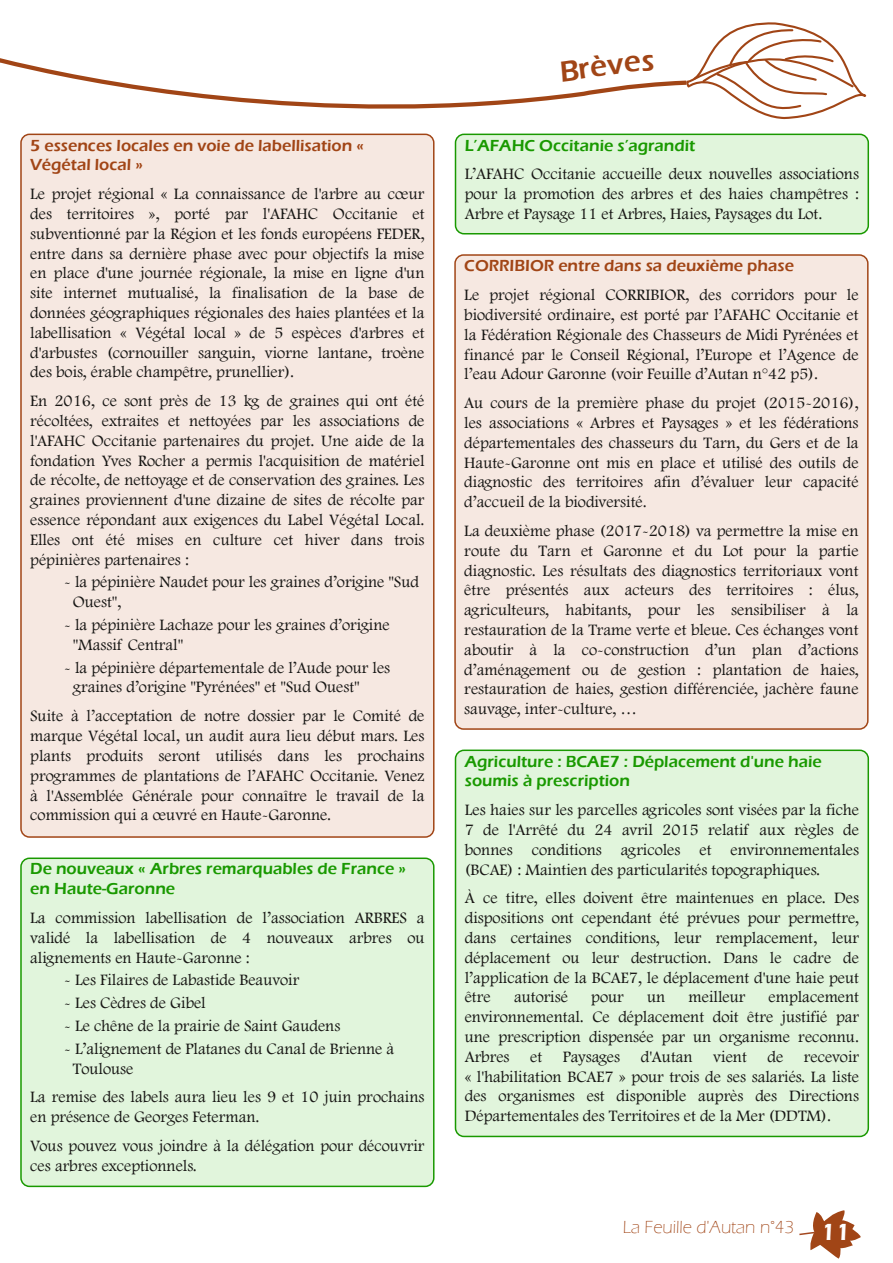
<style>
.page{position:relative;width:893px;height:1263px;background:#fff}
.page>*{position:absolute;margin:0;border:0;box-sizing:border-box;transform-origin:0 0}
.t1{font:300 18px "Eras ITC";color:#a14516}
.t2{font:16.5px/19.8px "Footlight MT Light";color:#171614;text-align:justify}
.t3{font:600 16.5px/19.8px "Eras ITC";color:#199900}
.t4{font:600 16.5px/19.8px "Eras ITC";color:#a14516}
.s1{font-weight:600;font-size:24px;color:#fff}
</style>
<div class="page">
<svg style="left:799px;top:1210px;width:62px;height:48px"></svg>
<svg style="left:691px;top:22px;width:175px;height:97px"></svg>
<div style="left:21px;top:858px;width:413px;height:328px;background:#e1f5dc;border-radius:9px"></div>
<div style="left:20px;top:857px;width:414px;height:330px;border:2px solid #199900;border-radius:9px"></div>
<div style="left:21px;top:134px;width:413px;height:703px;background:#f6e8e1;border-radius:9px"></div>
<div style="left:455px;top:255px;width:413px;height:474px;background:#f6e8e1;border-radius:9px"></div>
<div style="left:454px;top:254px;width:415px;height:476px;border:2px solid #a14516;border-radius:9px"></div>
<svg style="left:0;top:58px;width:691px;height:97px"></svg>
<div style="left:455px;top:750px;width:413px;height:386px;background:#e1f5dc;border-radius:9px"></div>
<div style="left:455px;top:749px;width:414px;height:388px;border:2px solid #199900;border-radius:9px"></div>
<div style="left:455px;top:134px;width:413px;height:100px;background:#e1f5dc;border-radius:9px"></div>
<div style="left:455px;top:134px;width:414px;height:100px;border:2px solid #199900;border-radius:9px"></div>
<svg style="left:560px;top:58px;width:94px;height:23px"></svg>
<p class="t4" style="left:30px;top:135px;width:336px">5 essences locales en voie de labellisation «<br>Végétal local »</p>
<p class="t2" style="left:30px;top:185px;width:396px">Le projet régional « La connaissance de l'arbre au cœur des territoires », porté par l'AFAHC Occitanie et subventionné par la Région et les fonds européens FEDER, entre dans sa dernière phase avec pour objectifs la mise en place d'une journée régionale, la mise en ligne d'un site internet mutualisé, la finalisation de la base de données géographiques régionales des haies plantées et la labellisation « Végétal local » de 5 espèces d'arbres et d'arbustes (cornouiller sanguin, viorne lantane, troène des bois, érable champêtre, prunellier).</p>
<p class="t2" style="left:30px;top:392px;width:396px">En 2016, ce sont près de 13 kg de graines qui ont été récoltées, extraites et nettoyées par les associations de l'AFAHC Occitanie partenaires du projet. Une aide de la fondation Yves Rocher a permis l'acquisition de matériel de récolte, de nettoyage et de conservation des graines. Les graines proviennent d'une dizaine de sites de récolte par essence répondant aux exigences du Label Végétal Local.<br>Elles ont été mises en culture cet hiver dans trois pépinières partenaires :</p>
<p class="t2" style="left:73px;top:574px;width:348px;text-indent:-9px">- la pépinière Naudet pour les graines d’origine "Sud<br>Ouest",</p>
<p class="t2" style="left:73px;top:616px;width:318px;text-indent:-9px">- la pépinière Lachaze pour les graines d’origine "Massif Central"</p>
<p class="t2" style="left:73px;top:659px;width:319px;text-indent:-9px">- la pépinière départementale de l’Aude pour les graines d’origine "Pyrénées" et "Sud Ouest"</p>
<p class="t2" style="left:30px;top:707px;width:396px">Suite à l’acceptation de notre dossier par le Comité de marque Végétal local, un audit aura lieu début mars. Les plants produits seront utilisés dans les prochains programmes de plantations de l’AFAHC Occitanie. Venez à l'Assemblée Générale pour connaître le travail de la commission qui a œuvré en Haute-Garonne.</p>
<p class="t3" style="left:30px;top:859px;width:378px">De nouveaux « Arbres remarquables de France » en Haute-Garonne</p>
<p class="t2" style="left:30px;top:909px;width:396px">La commission labellisation de l’association ARBRES a validé la labellisation de 4 nouveaux arbres ou alignements en Haute-Garonne :</p>
<p class="t2" style="left:64px;top:971px;width:236px">- Les Filaires de Labastide Beauvoir</p>
<p class="t2" style="left:64px;top:994px;width:143px">- Les Cèdres de Gibel</p>
<p class="t2" style="left:64px;top:1017px;width:278px">- Le chêne de la prairie de Saint Gaudens</p>
<p class="t2" style="left:73px;top:1040px;width:323px;text-indent:-9px">- L’alignement de Platanes du Canal de Brienne à<br>Toulouse</p>
<p class="t2" style="left:30px;top:1088px;width:396px">La remise des labels aura lieu les 9 et 10 juin prochains en présence de Georges Feterman.</p>
<p class="t2" style="left:30px;top:1137px;width:396px">Vous pouvez vous joindre à la délégation pour découvrir ces arbres exceptionnels.</p>
<p class="t3" style="left:465px;top:135px;width:232px">L’AFAHC Occitanie s’agrandit</p>
<p class="t2" style="left:465px;top:166px;width:396px">L’AFAHC Occitanie accueille deux nouvelles associations pour la promotion des arbres et des haies champêtres :<br>Arbre et Paysage 11 et Arbres, Haies, Paysages du Lot.</p>
<p class="t4" style="left:464px;top:256px;width:331px">CORRIBIOR entre dans sa deuxième phase</p>
<p class="t2" style="left:464px;top:286px;width:396px">Le projet régional CORRIBIOR, des corridors pour le biodiversité ordinaire, est porté par l’AFAHC Occitanie et la Fédération Régionale des Chasseurs de Midi Pyrénées et financé par le Conseil Régional, l’Europe et l’Agence de l’eau Adour Garonne (voir Feuille d’Autan n°42 p5).</p>
<p class="t2" style="left:464px;top:394px;width:396px">Au cours de la première phase du projet (2015-2016), les associations « Arbres et Paysages » et les fédérations départementales des chasseurs du Tarn, du Gers et de la Haute-Garonne ont mis en place et utilisé des outils de diagnostic des territoires afin d’évaluer leur capacité d’accueil de la biodiversité.</p>
<p class="t2" style="left:464px;top:522px;width:396px">La deuxième phase (2017-2018) va permettre la mise en route du Tarn et Garonne et du Lot pour la partie diagnostic. Les résultats des diagnostics territoriaux vont être présentés aux acteurs des territoires : élus, agriculteurs, habitants, pour les sensibiliser à la restauration de la Trame verte et bleue. Ces échanges vont aboutir à la co-construction d’un plan d’actions d’aménagement ou de gestion : plantation de haies, restauration de haies, gestion différenciée, jachère faune sauvage, inter-culture, …</p>
<p class="t3" style="left:465px;top:751px;width:358px">Agriculture : BCAE7 : Déplacement d'une haie soumis à prescription</p>
<p class="t2" style="left:465px;top:801px;width:396px">Les haies sur les parcelles agricoles sont visées par la fiche 7 de l'Arrêté du 24 avril 2015 relatif aux règles de bonnes conditions agricoles et environnementales (BCAE) : Maintien des particularités topographiques.</p>
<p class="t2" style="left:465px;top:890px;width:396px">À ce titre, elles doivent être maintenues en place. Des dispositions ont cependant été prévues pour permettre, dans certaines conditions, leur remplacement, leur déplacement ou leur destruction. Dans le cadre de l’application de la BCAE7, le déplacement d'une haie peut être</p>
<p class="t2" style="left:465px;top:989px;width:396px;text-indent:304px">emplacement environnemental. Ce déplacement doit être justifié par une prescription dispensée par un organisme reconnu.<br>Arbres</p>
<p class="t2" style="left:514px;top:989px;width:55px">autorisé</p>
<p class="t2" style="left:591px;top:989px;width:34px">pour</p>
<p class="t2" style="left:647px;top:989px;width:20px">un</p>
<p class="t2" style="left:689px;top:989px;width:58px">meilleur</p>
<p class="t2" style="left:530px;top:1048px;width:14px">et</p>
<p class="t2" style="left:563px;top:1048px;width:59px">Paysages</p>
<p class="t2" style="left:641px;top:1048px;width:53px">d'Autan</p>
<p class="t2" style="left:713px;top:1048px;width:35px">vient</p>
<p class="t2" style="left:767px;top:1048px;width:17px">de</p>
<p class="t2" style="left:465px;top:1048px;width:396px;text-indent:339px">recevoir « l'habilitation BCAE7 » pour trois de ses salariés. La liste des organismes est disponible auprès des Directions Départementales des Territoires et de la Mer (DDTM).</p>
<p class="t1" style="left:623px;top:1217px;width:228px">La Feuille d'Autan n°43 <span class="s1">11</span></p>
</div>
